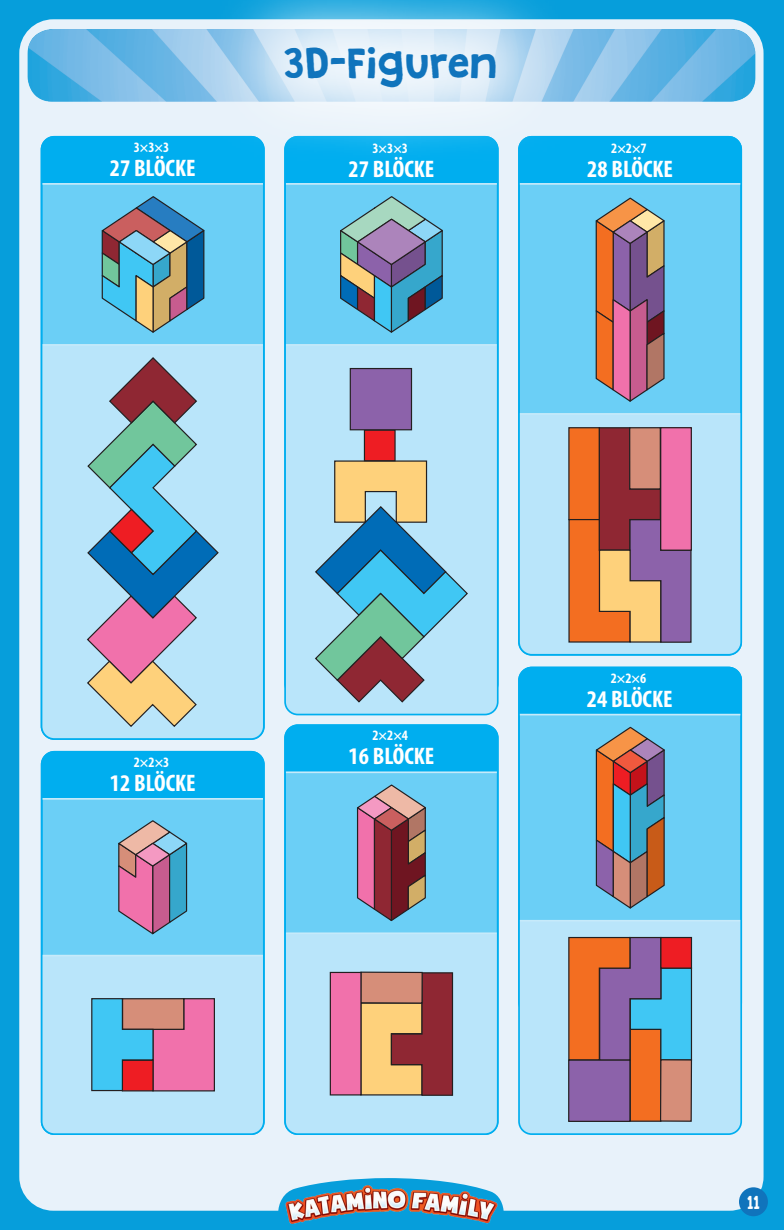
<style>
.page{position:relative;width:784px;height:1230px;background:#fff}
.page>*{position:absolute;margin:0;border:0;box-sizing:border-box;transform-origin:0 0}
.t1{font:37.5px "Granstander Clean";color:#1074bc}
.t2{font:700 condensed 24px "Myriad Pro";color:#fff}
.t3{font:16.5px "Granstander Clean";color:#fff;scale:.91 1}
.t4{font:700 condensed 14.4px "Myriad Pro";color:#fff}
</style>
<div class="page">
<div style="left:0;top:0;width:784px;height:1229px;background:#069edb"></div>
<div style="left:19px;top:19px;width:744px;height:1191px;background:#e8f2fa;border-radius:34px"></div>
<img style="left:19px;top:19px;width:745px;height:102px">
<img style="left:278px;top:1178px;width:227px;height:46px">
<div style="left:42px;top:137px;width:222px;height:601px;background:#6bcff6;border-radius:13px"></div>
<div style="left:42px;top:346px;width:222px;height:392px;background:#b9e5fa"></div>
<div style="left:42px;top:137px;width:220px;height:46px;background:#00aeef"></div>
<hr style="left:42px;top:183px;width:222px;height:2px;background:#c6eafa">
<hr style="left:42px;top:344px;width:222px;height:2px;background:#c6eafa">
<div style="left:41px;top:136px;width:224px;height:603px;border:2px solid #00aeef;border-radius:13px"></div>
<div style="left:285px;top:137px;width:213px;height:559px;background:#6bcff6;border-radius:13px"></div>
<div style="left:285px;top:346px;width:213px;height:368px;background:#b9e5fa"></div>
<div style="left:287px;top:165px;width:208px;height:18px;background:#00aeef"></div>
<hr style="left:285px;top:183px;width:213px;height:2px;background:#c6eafa">
<hr style="left:285px;top:344px;width:213px;height:2px;background:#c6eafa">
<div style="left:284px;top:136px;width:214px;height:579px;border:2px solid #00aeef;border-radius:13px"></div>
<div style="left:519px;top:137px;width:222px;height:517px;background:#6bcff6;border-radius:13px"></div>
<div style="left:519px;top:414px;width:222px;height:240px;background:#b9e5fa"></div>
<div style="left:521px;top:137px;width:220px;height:46px;background:#00aeef"></div>
<hr style="left:519px;top:183px;width:222px;height:2px;background:#c6eafa">
<hr style="left:519px;top:413px;width:222px;height:1px;background:#c6eafa">
<div style="left:518px;top:136px;width:224px;height:519px;border:2px solid #00aeef;border-radius:13px"></div>
<div style="left:519px;top:667px;width:222px;height:348px;background:#6bcff6;border-radius:13px"></div>
<div style="left:519px;top:921px;width:222px;height:212px;background:#b9e5fa"></div>
<div style="left:521px;top:669px;width:218px;height:44px;background:#00aeef"></div>
<hr style="left:519px;top:713px;width:222px;height:2px;background:#c6eafa">
<hr style="left:519px;top:919px;width:222px;height:2px;background:#c6eafa">
<div style="left:518px;top:666px;width:224px;height:468px;border:2px solid #00aeef;border-radius:13px"></div>
<div style="left:42px;top:751px;width:222px;height:382px;background:#6bcff6;border-radius:13px"></div>
<div style="left:42px;top:956px;width:222px;height:177px;background:#b9e5fa"></div>
<div style="left:44px;top:753px;width:218px;height:44px;background:#00aeef"></div>
<hr style="left:42px;top:797px;width:222px;height:2px;background:#c6eafa">
<hr style="left:42px;top:954px;width:222px;height:2px;background:#c6eafa">
<div style="left:41px;top:750px;width:224px;height:384px;border:2px solid #00aeef;border-radius:13px"></div>
<div style="left:285px;top:725px;width:213px;height:408px;background:#6bcff6;border-radius:13px"></div>
<div style="left:285px;top:933px;width:213px;height:200px;background:#b9e5fa"></div>
<div style="left:287px;top:725px;width:211px;height:46px;background:#00aeef"></div>
<hr style="left:285px;top:771px;width:213px;height:2px;background:#c6eafa">
<hr style="left:285px;top:932px;width:213px;height:1px;background:#c6eafa">
<div style="left:284px;top:724px;width:214px;height:410px;border:2px solid #00aeef;border-radius:13px"></div>
<svg style="left:101px;top:196px;width:104px;height:137px"></svg>
<svg style="left:86px;top:356px;width:134px;height:371px;background:#9bb3c5"></svg>
<svg style="left:118px;top:820px;width:70px;height:115px"></svg>
<svg style="left:91px;top:997px;width:125px;height:94px;background:#a786a7"></svg>
<svg style="left:595px;top:197px;width:70px;height:205px;background:#a7727a"></svg>
<svg style="left:568px;top:426px;width:124px;height:217px;background:#c36c60"></svg>
<svg style="left:340px;top:196px;width:103px;height:137px"></svg>
<div style="left:364px;top:430px;width:31px;height:30px;background:#ee1d23"></div>
<div style="left:364px;top:429px;width:32px;height:32px;border:1px solid #231f20"></div>
<svg style="left:314px;top:460px;width:155px;height:243px;background:#8cb8c2"></svg>
<div style="left:350px;top:368px;width:61px;height:61px;background:#8c62aa"></div>
<div style="left:350px;top:368px;width:62px;height:62px;border:1px solid #231f20"></div>
<svg style="left:360px;top:971px;width:94px;height:125px;background:#bb7756"></svg>
<div style="left:361px;top:971px;width:61px;height:31px;background:#d68e79"></div>
<div style="left:360px;top:971px;width:63px;height:32px;border:1px solid #231f20"></div>
<div style="left:330px;top:972px;width:31px;height:122px;background:#f171ab"></div>
<div style="left:330px;top:971px;width:31px;height:124px;border:1px solid #231f20"></div>
<svg style="left:356px;top:784px;width:70px;height:138px"></svg>
<div style="left:630px;top:1029px;width:31px;height:91px;background:#f36e21"></div>
<div style="left:630px;top:1028px;width:31px;height:93px;border:1px solid #231f20"></div>
<svg style="left:568px;top:936px;width:125px;height:125px;background:#9a7c81"></svg>
<div style="left:660px;top:1059px;width:31px;height:61px;background:#d68e79"></div>
<div style="left:660px;top:1058px;width:32px;height:63px;border:1px solid #231f20"></div>
<div style="left:569px;top:1059px;width:61px;height:62px;background:#8c62aa"></div>
<div style="left:568px;top:1059px;width:62px;height:62px;border:1px solid #231f20"></div>
<div style="left:661px;top:937px;width:30px;height:30px;background:#ee1d23"></div>
<div style="left:660px;top:936px;width:32px;height:32px;border:1px solid #231f20"></div>
<svg style="left:595px;top:726px;width:70px;height:183px;background:#8d7c7e"></svg>
<svg style="left:207px;top:0;width:367px;height:165px"></svg>
<div style="left:739px;top:1186px;width:29px;height:29px;background:#1074bc;border-radius:50%"></div>
<p class="t4" style="left:134px;top:138px;width:37px">3×3×3</p>
<p class="t2" style="left:110px;top:153px;width:87px">27 BLÖCKE</p>
<h1 class="t1" style="left:285px;top:43px;width:215px">3D-Figuren</h1>
<p class="t4" style="left:372px;top:139px;width:37px">3×3×3</p>
<p class="t2" style="left:348px;top:154px;width:87px">27 BLÖCKE</p>
<p class="t4" style="left:611px;top:139px;width:37px">2×2×7</p>
<p class="t2" style="left:587px;top:154px;width:87px">28 BLÖCKE</p>
<p class="t4" style="left:134px;top:753px;width:37px">2×2×3</p>
<p class="t2" style="left:110px;top:767px;width:87px">12 BLÖCKE</p>
<p class="t4" style="left:372px;top:726px;width:37px">2×2×4</p>
<p class="t2" style="left:348px;top:741px;width:87px">16 BLÖCKE</p>
<p class="t4" style="left:611px;top:668px;width:37px">2×2×6</p>
<p class="t2" style="left:587px;top:683px;width:87px">24 BLÖCKE</p>
<p class="t3" style="left:747px;top:1192px;width:15px">11</p>
</div>
